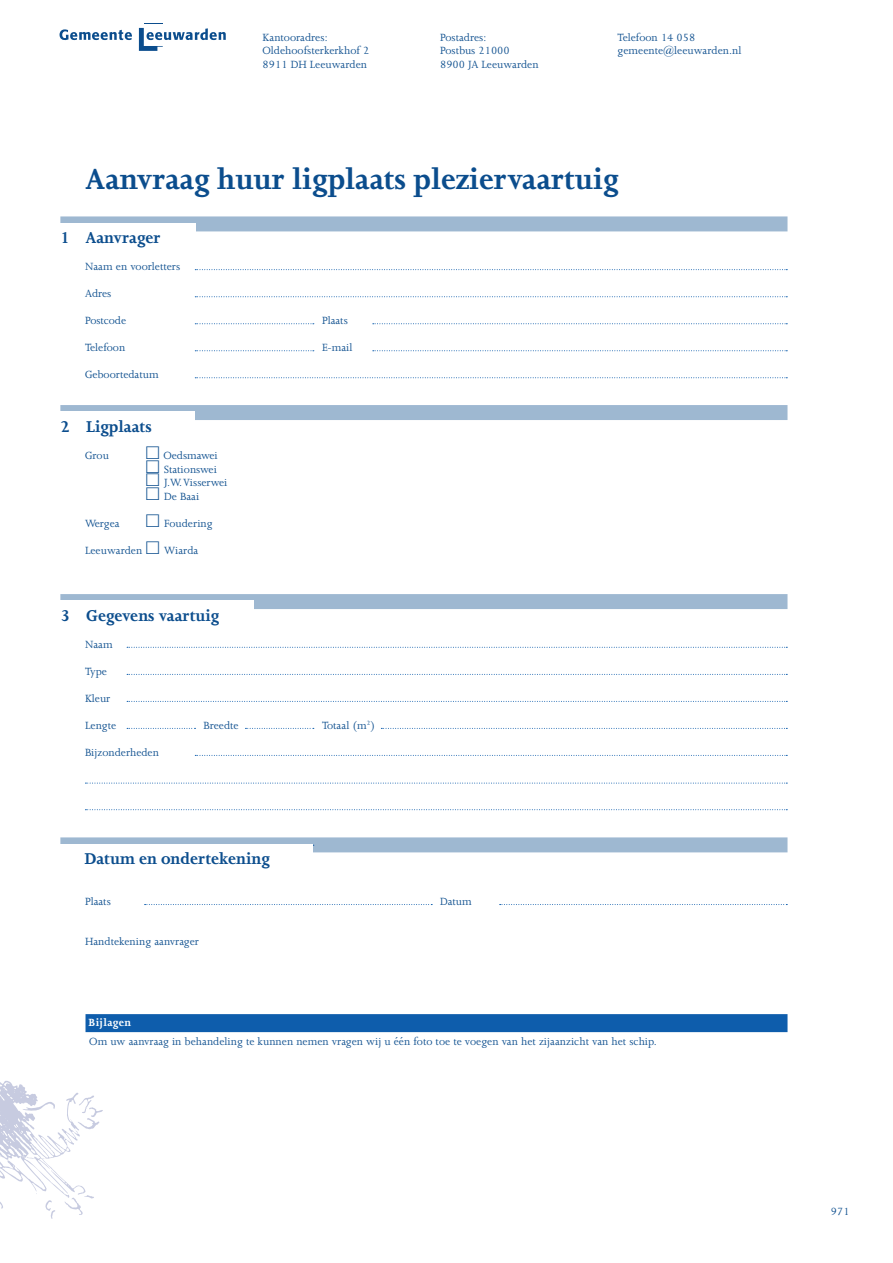
<style>
.page{position:relative;width:893px;height:1263px;background:#fff}
.page>*{position:absolute;margin:0;border:0;box-sizing:border-box;transform-origin:0 0}
.t1{font:700 33px "Joanna MT Std";color:#0b4d8d}
.t2{font:700 18px "Joanna MT Std";color:#0b4d8d}
.t3{font:12px/13.5px "Joanna MT Std";color:#0b4d8d}
.t4{font:700 12px "Joanna MT Std";letter-spacing:.025em;color:#fff}
.s1{font-family:"Kam Plain"}
</style>
<div class="page">
<svg style="left:0;top:1080px;width:103px;height:139px"></svg>
<svg style="left:60px;top:29px;width:72px;height:11px"></svg>
<svg style="left:139px;top:23px;width:87px;height:28px"></svg>
<div style="left:86px;top:1014px;width:701px;height:18px;background:#0e5dac"></div>
<div style="left:60px;top:216px;width:727px;height:15px;background:#9eb8d1"></div>
<div style="left:60px;top:223px;width:136px;height:20px;background:#fff"></div>
<div style="left:60px;top:594px;width:727px;height:15px;background:#9eb8d1"></div>
<div style="left:60px;top:600px;width:194px;height:21px;background:#fff"></div>
<div style="left:60px;top:405px;width:727px;height:15px;background:#9eb8d1"></div>
<div style="left:60px;top:411px;width:135px;height:21px;background:#fff"></div>
<svg style="left:195px;top:269px;width:592px;height:1px"></svg>
<svg style="left:127px;top:647px;width:660px;height:1px"></svg>
<svg style="left:195px;top:296px;width:592px;height:1px"></svg>
<svg style="left:127px;top:674px;width:660px;height:1px"></svg>
<svg style="left:195px;top:323px;width:119px;height:1px"></svg>
<svg style="left:127px;top:701px;width:660px;height:1px"></svg>
<svg style="left:373px;top:323px;width:414px;height:1px"></svg>
<svg style="left:195px;top:350px;width:119px;height:1px"></svg>
<svg style="left:127px;top:728px;width:69px;height:1px"></svg>
<svg style="left:245px;top:728px;width:69px;height:1px"></svg>
<svg style="left:373px;top:350px;width:414px;height:1px"></svg>
<svg style="left:381px;top:728px;width:406px;height:1px"></svg>
<svg style="left:195px;top:377px;width:592px;height:1px"></svg>
<svg style="left:195px;top:755px;width:592px;height:1px"></svg>
<svg style="left:85px;top:783px;width:702px;height:1px"></svg>
<svg style="left:85px;top:809px;width:702px;height:1px"></svg>
<div style="left:60px;top:837px;width:727px;height:15px;background:#9eb8d1"></div>
<div style="left:60px;top:844px;width:253px;height:20px;background:#fff"></div>
<svg style="left:145px;top:904px;width:287px;height:1px"></svg>
<svg style="left:500px;top:904px;width:287px;height:1px"></svg>
<p class="t3" style="left:263px;top:30px;width:108px">Kantooradres:<br>Oldehoofsterkerkhof 2<br>8911 DH Leeuwarden</p>
<p class="t3" style="left:440px;top:30px;width:100px">Postadres:<br>Postbus 21000<br>8900 JA Leeuwarden</p>
<p class="t3" style="left:618px;top:30px;width:125px">Telefoon 14 058 gemeente@leeuwarden.nl</p>
<h1 class="t1" style="left:85px;top:161px;width:535px">Aanvraag huur ligplaats pleziervaartuig</h1>
<h2 class="t2" style="left:60px;top:228px;width:102px">1 Aanvrager</h2>
<p class="t3" style="left:85px;top:260px;width:97px">Naam en voorletters</p>
<p class="t3" style="left:85px;top:287px;width:28px">Adres</p>
<p class="t3" style="left:85px;top:314px;width:43px">Postcode</p>
<p class="t3" style="left:322px;top:314px;width:27px">Plaats</p>
<p class="t3" style="left:85px;top:341px;width:42px">Telefoon</p>
<p class="t3" style="left:322px;top:341px;width:32px">E-mail</p>
<p class="t3" style="left:85px;top:368px;width:75px">Geboortedatum</p>
<h2 class="t2" style="left:60px;top:417px;width:93px">2 Ligplaats</h2>
<p class="t3" style="left:85px;top:449px;width:25px">Grou</p>
<p class="t3" style="left:145px;top:449px;width:84px"><span class="s1">0</span> Oedsmawei<br><span class="s1">0</span> Stationswei<br><span class="s1">0</span> J.W. Visserwei<br><span class="s1">0</span> De Baai</p>
<p class="t3" style="left:85px;top:516px;width:36px">Wergea</p>
<p class="t3" style="left:145px;top:516px;width:69px"><span class="s1">0</span> Foudering</p>
<p class="t3" style="left:85px;top:543px;width:115px">Leeuwarden <span class="s1">0</span> Wiarda</p>
<h2 class="t2" style="left:60px;top:606px;width:160px">3 Gegevens vaartuig</h2>
<p class="t3" style="left:85px;top:638px;width:29px">Naam</p>
<p class="t3" style="left:85px;top:665px;width:24px">Type</p>
<p class="t3" style="left:85px;top:692px;width:27px">Kleur</p>
<p class="t3" style="left:85px;top:719px;width:33px">Lengte</p>
<p class="t3" style="left:204px;top:719px;width:37px">Breedte</p>
<p class="t3" style="left:322px;top:719px;width:55px">Totaal (m<sup>2</sup>)</p>
<p class="t3" style="left:85px;top:746px;width:75px">Bijzonderheden</p>
<h2 class="t2" style="left:85px;top:849px;width:187px">Datum en ondertekening</h2>
<p class="t3" style="left:85px;top:894px;width:27px">Plaats</p>
<p class="t3" style="left:440px;top:894px;width:33px">Datum</p>
<p class="t3" style="left:85px;top:935px;width:115px">Handtekening aanvrager</p>
<p class="t4" style="left:89px;top:1016px;width:44px">Bijlagen</p>
<p class="t3" style="left:89px;top:1035px;width:569px">Om uw aanvraag in behandeling te kunnen nemen vragen wij u één foto toe te voegen van het zijaanzicht van het schip.</p>
<p class="t3" style="left:831px;top:1205px;width:20px">971</p>
</div>
